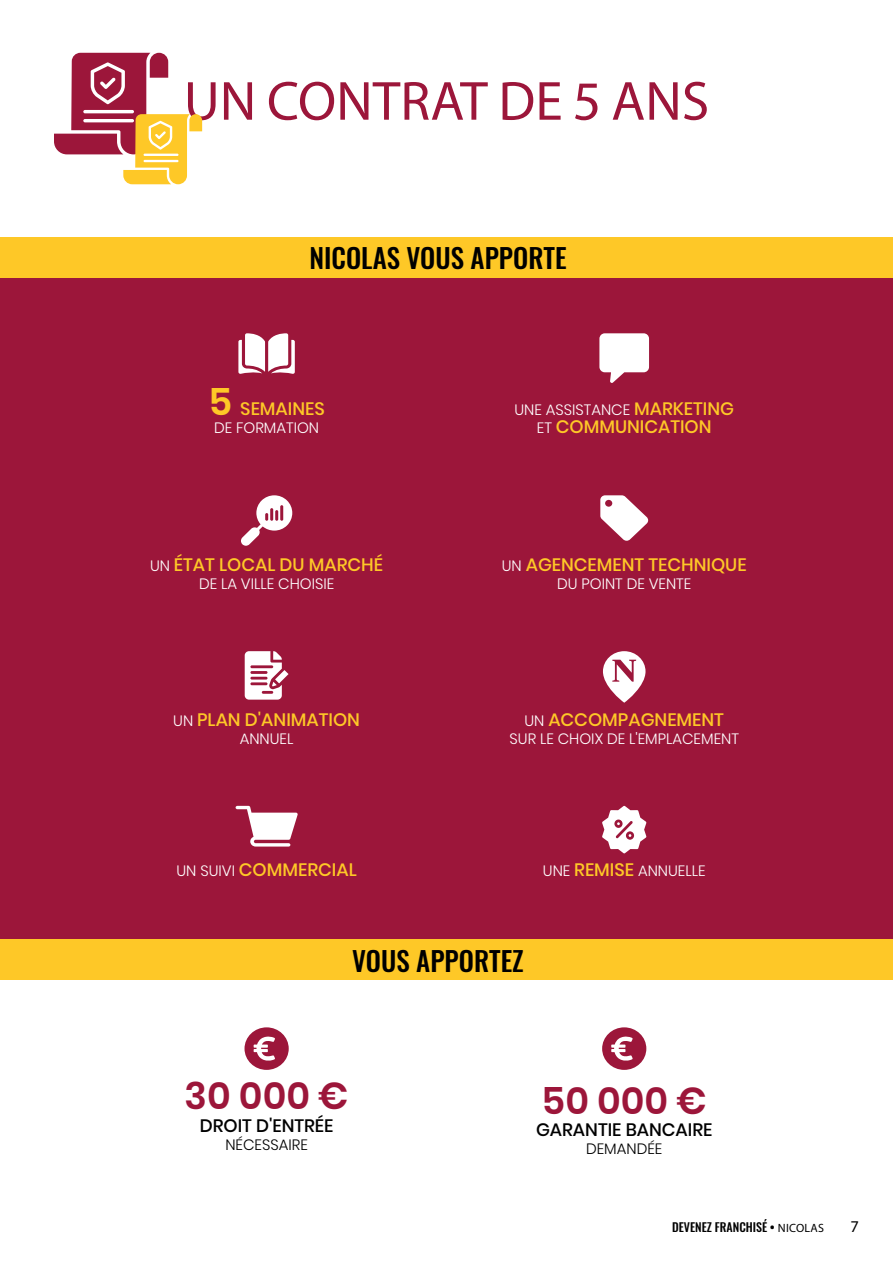
<style>
.page{position:relative;width:893px;height:1263px;background:#fff}
.page>*{position:absolute;margin:0;border:0;box-sizing:border-box;transform-origin:0 0}
.t1{font:55.5px "Myriad Pro";color:#9c163a}
.t2{font:600 37.5px "Poppins";color:#9c163a}
.t3{font:500 27px "Oswald";color:#000}
.t4{font:500 18px "Poppins";color:#fec827}
.t5{font:500 18px "Poppins";color:#000}
.t6{font:16.5px "Myriad Pro";color:#000}
.t7{font:300 15px "Poppins";color:#fff}
.t8{font:300 15px "Poppins";color:#000}
.t9{font:500 12px "Oswald";color:#000}
.s1{font-weight:600;font-size:37.5px}
.s2{font-weight:300;font-size:15px;color:#fff}
.s3{font-weight:500;font-size:18px;color:#fec827}
.s4{font-family:"Myriad Pro";font-weight:400}
</style>
<div class="page">
<div style="left:0;top:278px;width:893px;height:661px;background:#9c163a"></div>
<svg style="left:241px;top:495px;width:51px;height:51px"></svg>
<svg style="left:600px;top:495px;width:48px;height:46px"></svg>
<svg style="left:236px;top:806px;width:62px;height:40px"></svg>
<svg style="left:602px;top:806px;width:44px;height:47px"></svg>
<svg style="left:603px;top:651px;width:42px;height:51px"></svg>
<svg style="left:612px;top:660px;width:24px;height:22px"></svg>
<svg style="left:245px;top:651px;width:44px;height:49px"></svg>
<div style="left:0;top:237px;width:893px;height:41px;background:#fec827"></div>
<div style="left:0;top:939px;width:893px;height:41px;background:#fec827"></div>
<svg style="left:244px;top:1027px;width:45px;height:43px"></svg>
<svg style="left:602px;top:1027px;width:44px;height:43px"></svg>
<svg style="left:238px;top:333px;width:57px;height:41px"></svg>
<svg style="left:599px;top:333px;width:50px;height:50px"></svg>
<svg style="left:54px;top:53px;width:148px;height:131px"></svg>
<h1 class="t1" style="left:184px;top:67px;width:527px">UN CONTRAT DE 5 ANS</h1>
<h3 class="t3" style="left:309px;top:244px;width:259px">NICOLAS VOUS APPORTE</h3>
<p class="t4" style="left:208px;top:398px;width:118px"><span class="s1">5</span> SEMAINES</p>
<p class="t7" style="left:214px;top:419px;width:107px">DE FORMATION</p>
<p class="t4" style="left:150px;top:554px;width:235px"><span class="s2">UN</span> ÉTAT LOCAL DU MARCHÉ</p>
<p class="t7" style="left:199px;top:575px;width:137px">DE LA VILLE CHOISIE</p>
<p class="t4" style="left:173px;top:709px;width:188px"><span class="s2">UN</span> PLAN D'ANIMATION</p>
<p class="t7" style="left:240px;top:730px;width:55px">ANNUEL</p>
<p class="t7" style="left:514px;top:401px;width:221px">UNE ASSISTANCE <span class="s3">MARKETING</span></p>
<p class="t4" style="left:537px;top:416px;width:176px"><span class="s2">ET</span> COMMUNICATION</p>
<p class="t4" style="left:502px;top:554px;width:246px"><span class="s2">UN</span> AGENCEMENT TECHNIQUE</p>
<p class="t7" style="left:557px;top:575px;width:136px">DU POINT DE VENTE</p>
<p class="t4" style="left:524px;top:709px;width:201px"><span class="s2">UN</span> ACCOMPAGNEMENT</p>
<p class="t7" style="left:509px;top:730px;width:231px">SUR LE CHOIX DE L'EMPLACEMENT</p>
<p class="t4" style="left:176px;top:859px;width:182px"><span class="s2">UN SUIVI</span> COMMERCIAL</p>
<p class="t7" style="left:543px;top:862px;width:164px">UNE <span class="s3">REMISE</span> ANNUELLE</p>
<h3 class="t3" style="left:352px;top:947px;width:173px">VOUS APPORTEZ</h3>
<h2 class="t2" style="left:185px;top:1074px;width:165px">30 000 €</h2>
<p class="t5" style="left:200px;top:1115px;width:135px">DROIT D'ENTRÉE</p>
<p class="t8" style="left:225px;top:1136px;width:84px">NÉCESSAIRE</p>
<h2 class="t2" style="left:542px;top:1079px;width:167px">50 000 €</h2>
<p class="t5" style="left:536px;top:1119px;width:178px">GARANTIE BANCAIRE</p>
<p class="t8" style="left:586px;top:1140px;width:78px">DEMANDÉE</p>
<p class="t9" style="left:672px;top:1221px;width:153px">DEVENEZ FRANCHISÉ • <span class="s4">NICOLAS</span></p>
<p class="t6" style="left:850px;top:1216px;width:10px">7</p>
</div>
